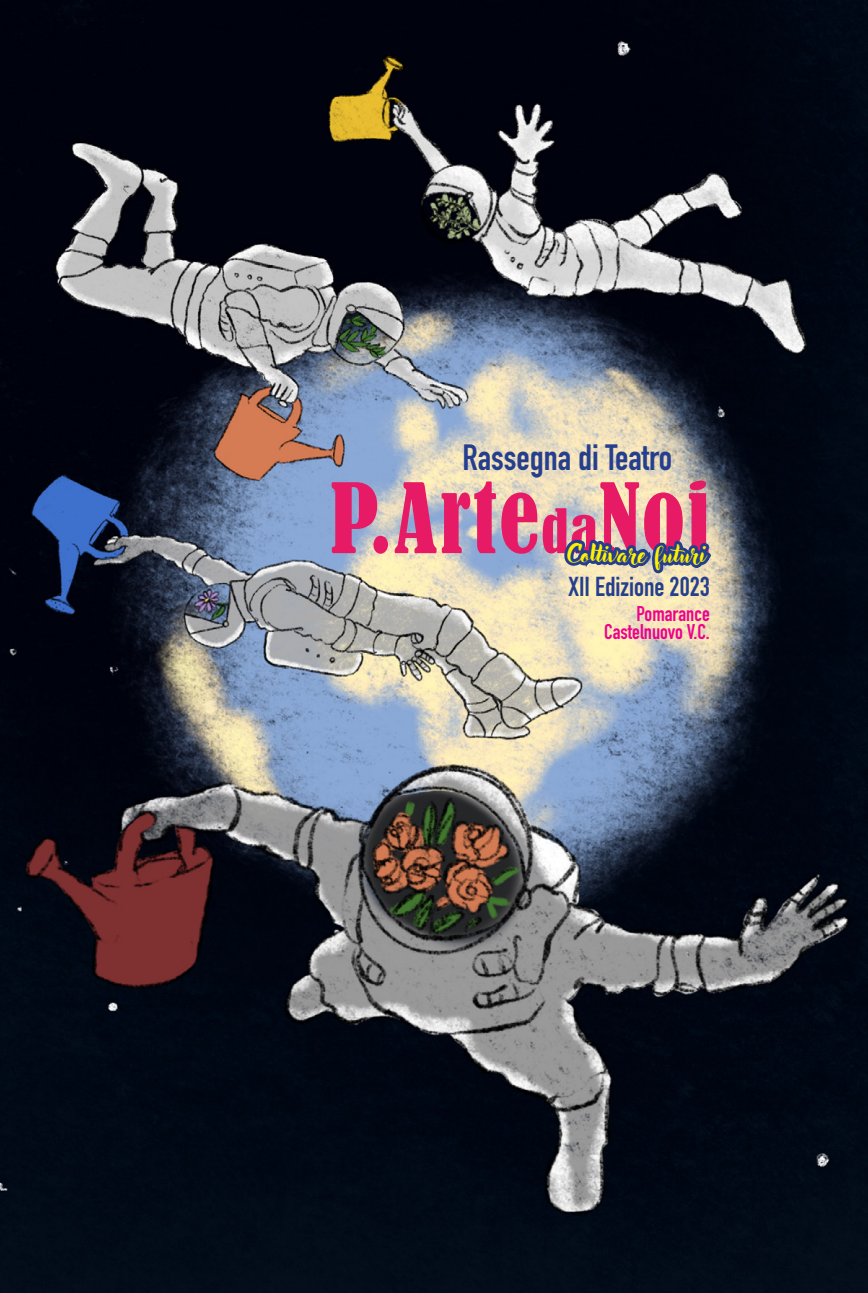
<style>
.page{position:relative;width:868px;height:1293px;background:#fff}
.page>*{position:absolute;margin:0;border:0;box-sizing:border-box;transform-origin:0 0}
.t1{font:condensed 90px "Bernard";letter-spacing:.02em;color:#e71b65}
.t2{font:700 36px "DIN Condensed";color:#253f8e}
.t3{font:700 27px "DIN Condensed";color:#253f8e}
.t4{font:24px "Adlery";color:#fff101}
.t5{font:700 21px "DIN Condensed";color:#ed028c}
.s1{font-size:57px}
</style>
<div class="page">
<img style="left:0;top:0;width:867px;height:1293px">
<svg style="left:560px;top:521px;width:155px;height:77px;background:#bcb9b1"></svg>
<p class="t2" style="left:462px;top:433px;width:211px">Rassegna di Teatro</p>
<p class="t1" style="left:330px;top:466px;width:381px">P.Arte<span class="s1">da</span>Noi</p>
<p class="t4" style="left:568px;top:539px;width:139px">Coltivare futuri</p>
<p class="t3" style="left:568px;top:568px;width:143px">XII Edizione 2023</p>
<p class="t5" style="left:636px;top:599px;width:75px">Pomarance</p>
<p class="t5" style="left:604px;top:617px;width:107px">Castelnuovo V.C.</p>
</div>
